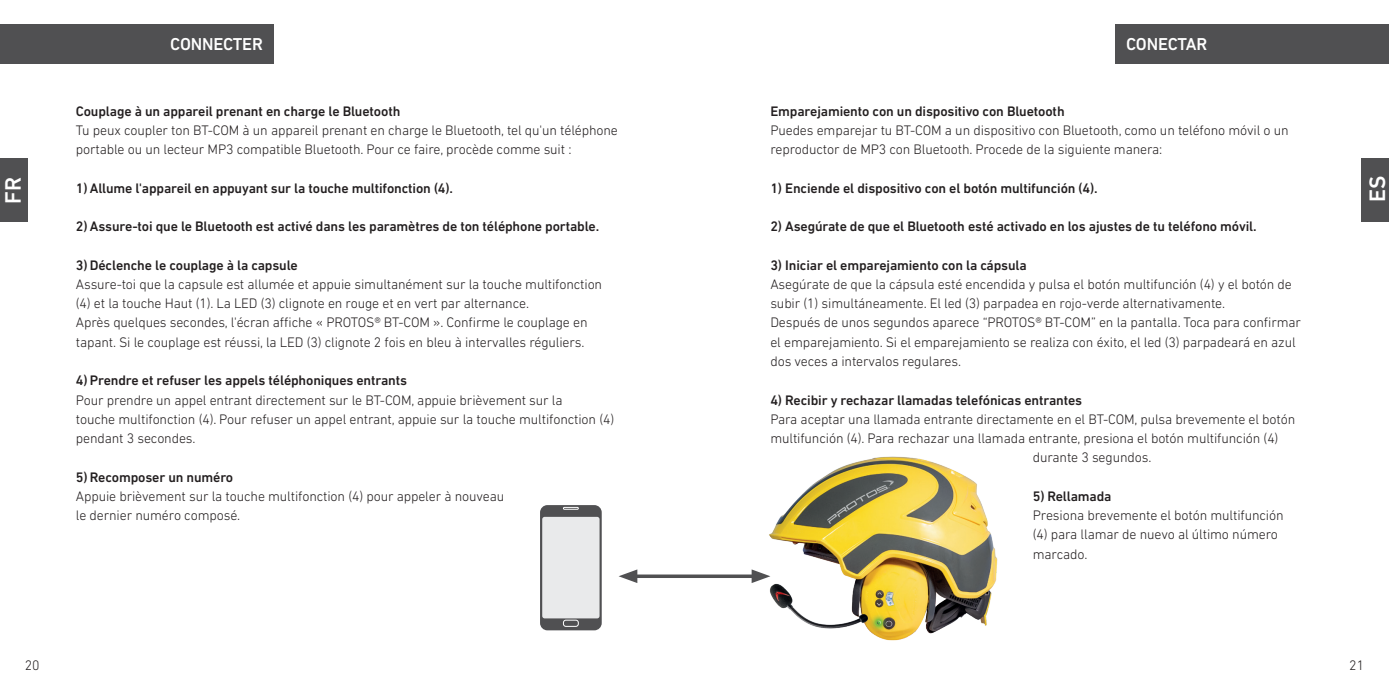
<style>
.page{position:relative;width:1389px;height:695px;background:#fff}
.page>*{position:absolute;margin:0;border:0;box-sizing:border-box;transform-origin:0 0}
.t1{font:500 22.75px "DIN Next LT Pro";color:#fff}
.t2{font:500 17.5px "DIN Next LT Pro";letter-spacing:-.01em;color:#fff}
.t3{font:300 14px/19.2px "DIN Next LT Pro";letter-spacing:-.01em;color:#231f20}
.t4{font:500 14px "DIN Next LT Pro";letter-spacing:-.01em;color:#231f20}
</style>
<div class="page">
<div style="left:0;top:25px;width:274px;height:39px;background:#505052"></div>
<div style="left:1362px;top:158px;width:27px;height:64px;background:#505052"></div>
<div style="left:1115px;top:25px;width:274px;height:39px;background:#505052"></div>
<div style="left:0;top:158px;width:27px;height:64px;background:#505052"></div>
<div style="left:540px;top:505px;width:62px;height:125px;background:#505052;border-radius:7px"></div>
<div style="left:542px;top:516px;width:58px;height:102px;background:#e9eaeb;border-radius:2px"></div>
<div style="left:563px;top:620px;width:15px;height:6px;border:1px solid #fff;border-radius:2px"></div>
<svg style="left:563px;top:507px;width:15px;height:2px"></svg>
<img style="left:751px;top:456px;width:247px;height:185px">
<svg style="left:637px;top:574px;width:115px;height:4px"></svg>
<svg style="left:619px;top:569px;width:18px;height:14px"></svg>
<svg style="left:752px;top:569px;width:18px;height:14px"></svg>
<p class="t2" style="left:170px;top:34px;width:94px">CONNECTER</p>
<p class="t2" style="left:1126px;top:34px;width:83px">CONECTAR</p>
<p class="t4" style="left:76px;top:103px;width:326px">Couplage à un appareil prenant en charge le Bluetooth</p>
<p class="t3" style="left:76px;top:120px;width:544px">Tu peux coupler ton BT-COM à un appareil prenant en charge le Bluetooth, tel qu'un téléphone portable ou un lecteur MP3 compatible Bluetooth. Pour ce faire, procède comme suit :</p>
<p class="t4" style="left:76px;top:180px;width:379px">1) Allume l'appareil en appuyant sur la touche multifonction (4).</p>
<p class="t4" style="left:76px;top:218px;width:525px">2) Assure-toi que le Bluetooth est activé dans les paramètres de ton téléphone portable.</p>
<p class="t4" style="left:76px;top:257px;width:224px">3) Déclenche le couplage à la capsule</p>
<p class="t3" style="left:76px;top:274px;width:528px">Assure-toi que la capsule est allumée et appuie simultanément sur la touche multifonction (4) et la touche Haut (1). La LED (3) clignote en rouge et en vert par alternance.<br>Après quelques secondes, l'écran affiche « PROTOS® BT-COM ». Confirme le couplage en tapant. Si le couplage est réussi, la LED (3) clignote 2 fois en bleu à intervalles réguliers.</p>
<p class="t4" style="left:76px;top:372px;width:333px">4) Prendre et refuser les appels téléphoniques entrants</p>
<p class="t3" style="left:76px;top:390px;width:540px">Pour prendre un appel entrant directement sur le BT-COM, appuie brièvement sur la<br>touche multifonction (4). Pour refuser un appel entrant, appuie sur la touche multifonction (4) pendant 3 secondes.</p>
<p class="t4" style="left:76px;top:468px;width:159px">5) Recomposer un numéro</p>
<p class="t3" style="left:76px;top:486px;width:430px">Appuie brièvement sur la touche multifonction (4) pour appeler à nouveau le dernier numéro composé.</p>
<p class="t4" style="left:770px;top:103px;width:296px">Emparejamiento con un dispositivo con Bluetooth</p>
<p class="t3" style="left:770px;top:120px;width:520px">Puedes emparejar tu BT-COM a un dispositivo con Bluetooth, como un teléfono móvil o un reproductor de MP3 con Bluetooth. Procede de la siguiente manera:</p>
<p class="t4" style="left:770px;top:180px;width:329px">1) Enciende el dispositivo con el botón multifunción (4).</p>
<p class="t4" style="left:770px;top:218px;width:488px">2) Asegúrate de que el Bluetooth esté activado en los ajustes de tu teléfono móvil.</p>
<p class="t4" style="left:770px;top:257px;width:258px">3) Iniciar el emparejamiento con la cápsula</p>
<p class="t3" style="left:770px;top:274px;width:532px">Asegúrate de que la cápsula esté encendida y pulsa el botón multifunción (4) y el botón de subir (1) simultáneamente. El led (3) parpadea en rojo-verde alternativamente.<br>Después de unos segundos aparece “PROTOS® BT-COM” en la pantalla. Toca para confirmar el emparejamiento. Si el emparejamiento se realiza con éxito, el led (3) parpadeará en azul dos veces a intervalos regulares.</p>
<p class="t4" style="left:770px;top:391px;width:313px">4) Recibir y rechazar llamadas telefónicas entrantes</p>
<p class="t3" style="left:770px;top:409px;width:526px">Para aceptar una llamada entrante directamente en el BT-COM, pulsa brevemente el botón</p>
<p class="t3" style="left:770px;top:428px;width:510px">multifunción (4). Para rechazar una llamada entrante, presiona el botón multifunción (4)</p>
<p class="t3" style="left:1033px;top:447px;width:120px">durante 3 segundos.</p>
<p class="t4" style="left:1033px;top:488px;width:80px">5) Rellamada</p>
<p class="t3" style="left:1033px;top:505px;width:252px">Presiona brevemente el botón multifunción (4) para llamar de nuevo al último número marcado.</p>
<h1 class="t1" style="left:0;top:203px;width:28px;rotate:-90deg">FR</h1>
<h1 class="t1" style="left:1364px;top:202px;width:28px;rotate:-90deg">ES</h1>
<p class="t3" style="left:25px;top:655px;width:16px">20</p>
<p class="t3" style="left:1349px;top:655px;width:16px">21</p>
</div>
